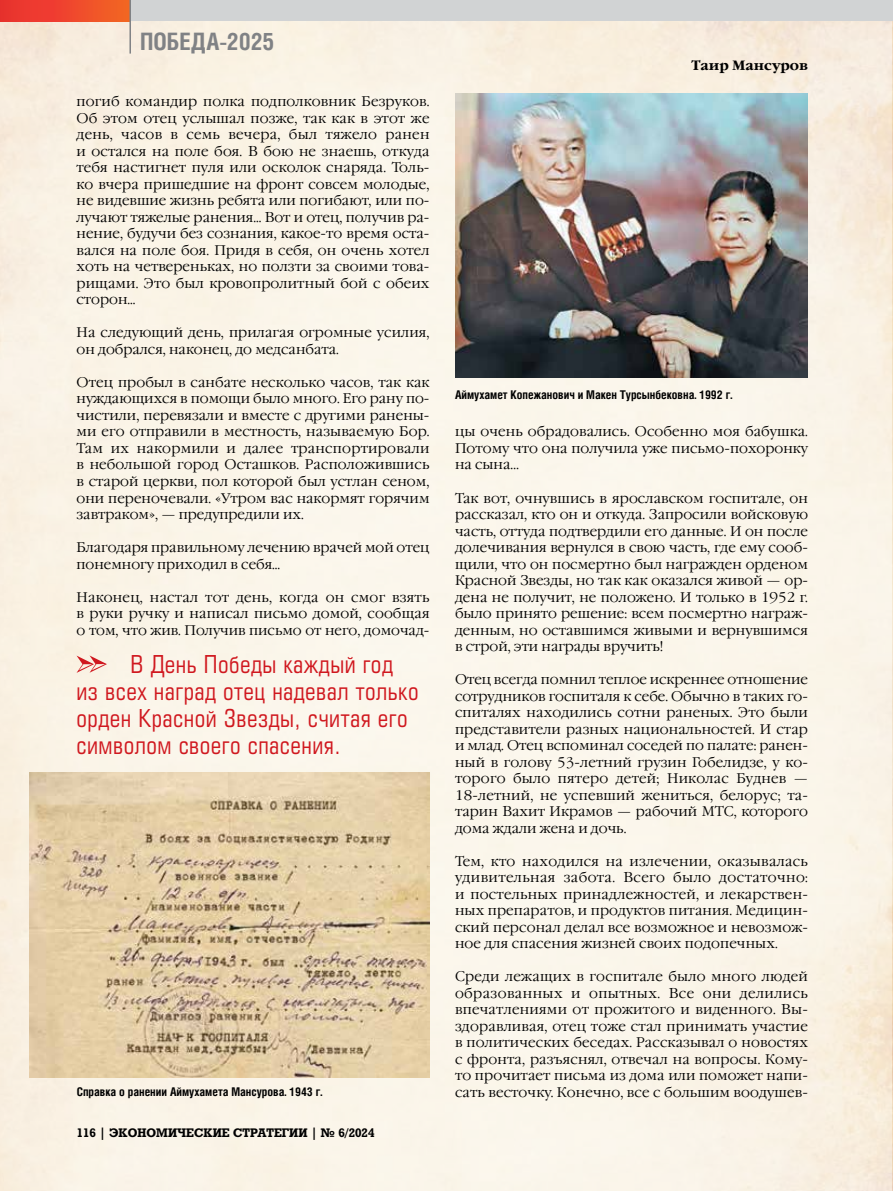
<style>
.page{position:relative;width:893px;height:1191px;background:#fff}
.page>*{position:absolute;margin:0;border:0;box-sizing:border-box;transform-origin:0 0}
.t1{font:24px/27px "Europe Condensed C";letter-spacing:.02em;color:#d0181f}
.t2{font:700 24px "Helios Cond C";letter-spacing:-.005em;color:#808285}
.t3{font:13.95px/16.5px "Garamond C";letter-spacing:.005em;color:#000;text-align:justify}
.t4{font:700 13.5px "Garamond C";color:#000}
.t5{font:700 12px "Helios Cond C";color:#000}
.t6{font:700 12px "Rodeo C";color:#000}
</style>
<div class="page">
<img style="left:0;top:21px;width:893px;height:1170px">
<div style="left:0;top:0;width:893px;height:21px;background:#d1d3d4"></div>
<div style="left:0;top:0;width:130px;height:22px;background:linear-gradient(to right,#ea2c32,#f36325)"></div>
<hr style="left:129px;top:0;width:2px;height:54px;background:#808285">
<svg style="left:77px;top:655px;width:30px;height:18px"></svg>
<img style="left:29px;top:772px;width:400px;height:305px">
<img style="left:455px;top:94px;width:353px;height:284px">
<h1 class="t2" style="left:140px;top:27px;width:136px">ПОБЕДА-2025</h1>
<p class="t3" style="left:77px;top:94px;width:354px">погиб командир полка подполковник Безруков.<br>Об этом отец услышал позже, так как в этот же день, часов в семь вечера, был тяжело ранен и остался на поле боя. В бою не знаешь, откуда тебя настигнет пуля или осколок снаряда. Толь&shy;ко вчера пришедшие на фронт совсем молодые, не видевшие жизнь ребята или погибают, или по&shy;лучают тяжелые ранения... Вот и отец, получив ра&shy;нение, будучи без сознания, какое-то время оста&shy;вался на поле боя. Придя в себя, он очень хотел хоть на четвереньках, но ползти за своими това&shy;рищами. Это был кровопролитный бой с обеих сторон...</p>
<p class="t3" style="left:77px;top:325px;width:354px">На следующий день, прилагая огромные усилия, он добрался, наконец, до медсанбата.</p>
<p class="t3" style="left:77px;top:374px;width:354px">Отец пробыл в санбате несколько часов, так как нуждающихся в помощи было много. Его рану по&shy;чистили, перевязали и вместе с другими ранены&shy;ми его отправили в местность, называемую Бор.<br>Там их накормили и далее транспортировали в небольшой город Осташков. Расположившись в старой церкви, пол которой был устлан сеном, они переночевали. «Утром вас накормят горячим завтраком», — предупредили их.</p>
<p class="t3" style="left:77px;top:539px;width:354px">Благодаря правильному лечению врачей мой отец понемногу приходил в себя...</p>
<p class="t3" style="left:77px;top:589px;width:354px">Наконец, настал тот день, когда он смог взять в руки ручку и написал письмо домой, сообщая о том, что жив. Получив письмо от него, домочад-</p>
<h1 class="t1" style="left:77px;top:650px;width:344px;text-indent:54px">В День Победы каждый год из всех наград отец надевал только орден Красной Звезды, считая его символом своего спасения.</h1>
<p class="t5" style="left:77px;top:1084px;width:247px">Справка о ранении Аймухамета Мансурова. 1943 г.</p>
<p class="t6" style="left:77px;top:1125px;width:299px">116 | ЭКОНОМИЧЕСКИЕ СТРАТЕГИИ | № 6/2024</p>
<p class="t4" style="left:692px;top:58px;width:118px">Таир Мансуров</p>
<p class="t5" style="left:455px;top:387px;width:279px">Аймухамет Копежанович и Макен Турсынбековна. 1992 г.</p>
<p class="t3" style="left:455px;top:424px;width:354px">цы очень обрадовались. Особенно моя бабушка.<br>Потому что она получила уже письмо-похоронку на сына…</p>
<p class="t3" style="left:455px;top:490px;width:354px">Так вот, очнувшись в ярославском госпитале, он рассказал, кто он и откуда. Запросили войсковую часть, оттуда подтвердили его данные. И он после долечивания вернулся в свою часть, где ему сооб&shy;щили, что он посмертно был награжден орденом Красной Звезды, но так как оказался живой — ор&shy;дена не получит, не положено. И только в 1952 г. было принято решение: всем посмертно награж&shy;денным, но оставшимся живыми и вернувшимся в строй, эти награды вручить!</p>
<p class="t3" style="left:455px;top:671px;width:354px">Отец всегда помнил теплое искреннее отношение сотрудников госпиталя к себе. Обычно в таких го&shy;спиталях находились сотни раненых. Это были представители разных национальностей. И стар и млад. Отец вспоминал соседей по палате: ранен&shy;ный в голову 53-летний грузин Гобелидзе, у ко&shy;торого было пятеро детей; Николас Буднев — 18-летний, не успевший жениться, белорус; та&shy;тарин Вахит Икрамов — рабочий МТС, которого дома ждали жена и дочь.</p>
<p class="t3" style="left:455px;top:853px;width:354px">Тем, кто находился на излечении, оказывалась удивительная забота. Всего было достаточно: и постельных принадлежностей, и лекарствен&shy;ных препаратов, и продуктов питания. Медицин&shy;ский персонал делал все возможное и невозмож&shy;ное для спасения жизней своих подопечных.</p>
<p class="t3" style="left:455px;top:968px;width:354px">Среди лежащих в госпитале было много людей образованных и опытных. Все они делились впечатлениями от прожитого и виденного. Вы&shy;здоравливая, отец тоже стал принимать участие в политических беседах. Рассказывал о новостях с фронта, разъяснял, отвечал на вопросы. Кому&shy;то прочитает письма из дома или поможет напи&shy;сать весточку. Конечно, все с большим воодушев-</p>
</div>
